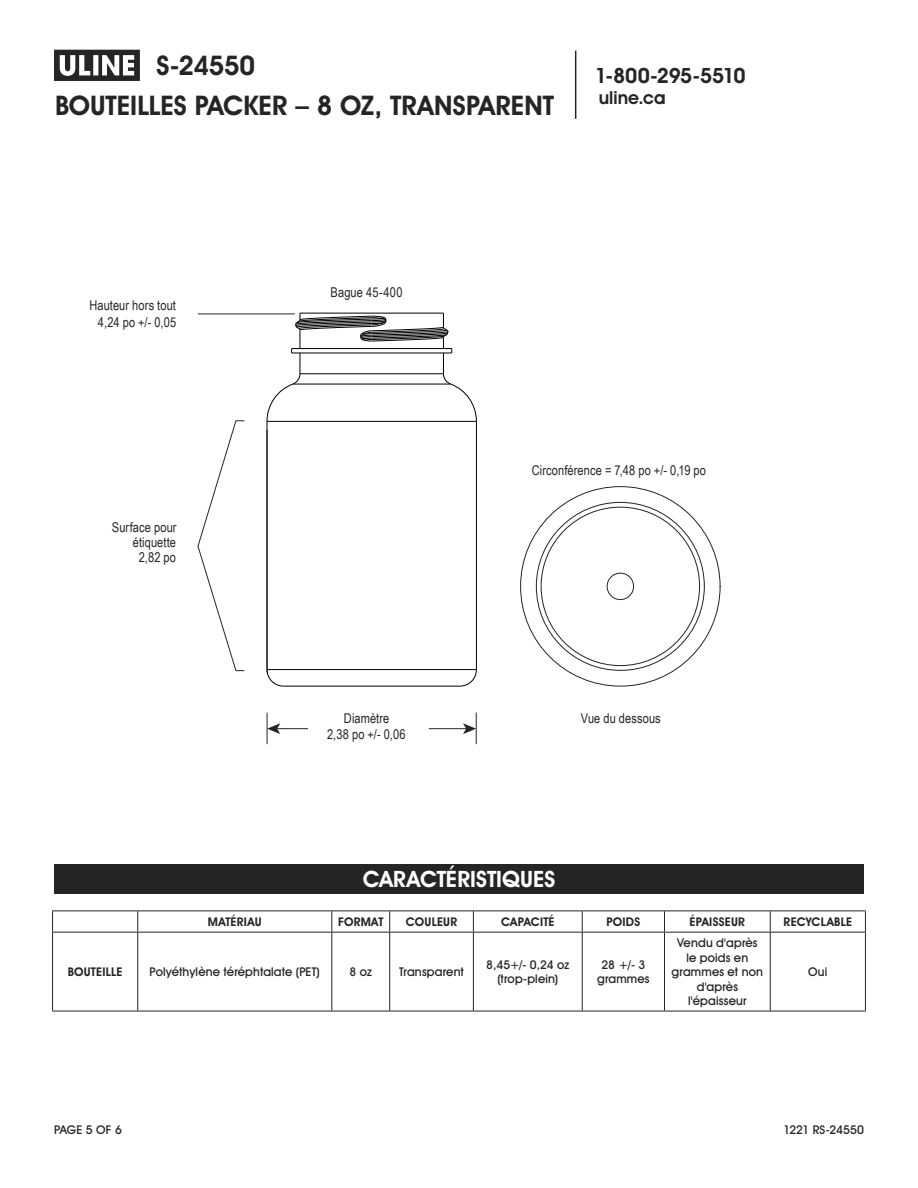
<style>
.page{position:relative;width:918px;height:1188px;background:#fff}
.page>*{position:absolute;margin:0;border:0;box-sizing:border-box;transform-origin:0 0}
.t1{font:700 27px "Uline Two Knine";color:#252525}
.t2{font:700 22.5px "Uline Two Knine";color:#fff}
.t3{font:700 21px "Uline Two Knine";letter-spacing:-.02em;color:#252525}
.t4{font:700 18px "Uline Two Knine";color:#252525}
.t5{font:13.5px/15px "Arial Narrow";letter-spacing:.005em;color:#252525;text-align:right}
.t6{font:12px/14.4px "Uline Two Knine";letter-spacing:.015em;color:#252525;text-align:center}
.t7{font:700 12px "Uline Two Knine";letter-spacing:.015em;color:#252525}
</style>
<div class="page">
<hr style="left:575px;top:51px;width:1px;height:68px;background:#252525">
<svg style="left:54px;top:50px;width:86px;height:31px"></svg>
<hr style="left:198px;top:314px;width:96px;height:1px;background:#252525">
<hr style="left:276px;top:728px;width:32px;height:1px;background:#252525">
<svg style="left:268px;top:723px;width:12px;height:11px"></svg>
<hr style="left:429px;top:728px;width:38px;height:1px;background:#252525">
<svg style="left:463px;top:723px;width:13px;height:11px"></svg>
<svg style="left:197px;top:420px;width:48px;height:251px"></svg>
<hr style="left:267px;top:713px;width:1px;height:31px;background:#252525">
<hr style="left:476px;top:713px;width:1px;height:31px;background:#252525">
<hr style="left:284px;top:686px;width:176px;height:1px;background:#010102">
<hr style="left:267px;top:669px;width:209px;height:1px;background:#010102">
<hr style="left:267px;top:421px;width:1px;height:249px;background:#010102">
<hr style="left:476px;top:421px;width:1px;height:249px;background:#010102">
<svg style="left:266px;top:669px;width:18px;height:18px"></svg>
<svg style="left:459px;top:669px;width:18px;height:18px"></svg>
<svg style="left:266px;top:313px;width:211px;height:109px"></svg>
<div style="left:607px;top:573px;width:27px;height:27px;border:1px solid #252525;border-radius:50%"></div>
<div style="left:54px;top:864px;width:810px;height:30px;background:#252525"></div>
<hr style="left:52px;top:910px;width:86px;height:1px;background:#252525">
<svg style="left:52px;top:911px;width:1px;height:21px"></svg>
<hr style="left:138px;top:910px;width:194px;height:1px;background:#252525">
<svg style="left:137px;top:911px;width:1px;height:21px"></svg>
<hr style="left:332px;top:910px;width:58px;height:1px;background:#252525">
<svg style="left:331px;top:911px;width:1px;height:21px"></svg>
<hr style="left:390px;top:910px;width:83px;height:1px;background:#252525">
<svg style="left:389px;top:911px;width:1px;height:21px"></svg>
<hr style="left:473px;top:910px;width:109px;height:1px;background:#252525">
<svg style="left:473px;top:911px;width:1px;height:21px"></svg>
<hr style="left:582px;top:910px;width:82px;height:1px;background:#252525">
<svg style="left:582px;top:911px;width:1px;height:21px"></svg>
<hr style="left:664px;top:910px;width:106px;height:1px;background:#252525">
<svg style="left:664px;top:911px;width:1px;height:21px"></svg>
<hr style="left:770px;top:910px;width:96px;height:1px;background:#252525">
<svg style="left:770px;top:911px;width:1px;height:21px"></svg>
<svg style="left:865px;top:911px;width:1px;height:21px"></svg>
<hr style="left:52px;top:933px;width:1px;height:78px;background:#252525">
<hr style="left:137px;top:933px;width:1px;height:78px;background:#252525">
<hr style="left:331px;top:933px;width:1px;height:78px;background:#252525">
<hr style="left:389px;top:933px;width:1px;height:78px;background:#252525">
<hr style="left:473px;top:933px;width:1px;height:78px;background:#252525">
<hr style="left:582px;top:933px;width:1px;height:78px;background:#252525">
<hr style="left:664px;top:933px;width:1px;height:78px;background:#252525">
<hr style="left:770px;top:933px;width:1px;height:78px;background:#252525">
<hr style="left:865px;top:933px;width:1px;height:78px;background:#252525">
<hr style="left:52px;top:1011px;width:86px;height:1px;background:#252525">
<hr style="left:138px;top:1011px;width:194px;height:1px;background:#252525">
<hr style="left:332px;top:1011px;width:58px;height:1px;background:#252525">
<hr style="left:390px;top:1011px;width:83px;height:1px;background:#252525">
<hr style="left:473px;top:1011px;width:109px;height:1px;background:#252525">
<hr style="left:582px;top:1011px;width:82px;height:1px;background:#252525">
<hr style="left:664px;top:1011px;width:106px;height:1px;background:#252525">
<hr style="left:770px;top:1011px;width:96px;height:1px;background:#252525">
<hr style="left:52px;top:932px;width:86px;height:1px;background:#252525">
<hr style="left:138px;top:932px;width:194px;height:1px;background:#252525">
<hr style="left:332px;top:932px;width:58px;height:1px;background:#252525">
<hr style="left:390px;top:932px;width:83px;height:1px;background:#252525">
<hr style="left:473px;top:932px;width:109px;height:1px;background:#252525">
<hr style="left:582px;top:932px;width:82px;height:1px;background:#252525">
<hr style="left:664px;top:932px;width:106px;height:1px;background:#252525">
<hr style="left:770px;top:932px;width:96px;height:1px;background:#252525">
<h1 class="t1" style="left:157px;top:49px;width:100px">S-24550</h1>
<h1 class="t1" style="left:55px;top:89px;width:500px">BOUTEILLES PACKER – 8 OZ, TRANSPARENT</h1>
<h3 class="t3" style="left:595px;top:63px;width:152px">1-800-295-5510</h3>
<h3 class="t4" style="left:599px;top:86px;width:68px">uline.ca</h3>
<p class="t5" style="left:89px;top:297px;width:88px;line-height:16.8px">Hauteur hors tout<br>4,24 po +/- 0,05</p>
<p class="t5" style="left:331px;top:284px;width:73px">Bague 45-400</p>
<p class="t5" style="left:112px;top:519px;width:66px">Surface pour étiquette<br>2,82 po</p>
<p class="t5" style="left:532px;top:462px;width:176px">Circonférence = 7,48 po +/- 0,19 po</p>
<p class="t5" style="left:327px;top:709px;width:80px;line-height:16.2px;text-align:center">Diamètre<br>2,38 po +/- 0,06</p>
<p class="t5" style="left:581px;top:710px;width:81px">Vue du dessous</p>
<h2 class="t2" style="left:363px;top:866px;width:194px">CARACTÉRISTIQUES</h2>
<p class="t7" style="left:208px;top:915px;width:55px">MATÉRIAU</p>
<p class="t7" style="left:338px;top:915px;width:47px">FORMAT</p>
<p class="t7" style="left:406px;top:915px;width:53px">COULEUR</p>
<p class="t7" style="left:501px;top:915px;width:55px">CAPACITÉ</p>
<p class="t7" style="left:607px;top:915px;width:35px">POIDS</p>
<p class="t7" style="left:690px;top:915px;width:57px">ÉPAISSEUR</p>
<p class="t7" style="left:784px;top:915px;width:70px">RECYCLABLE</p>
<p class="t7" style="left:68px;top:965px;width:56px">BOUTEILLE</p>
<p class="t6" style="left:150px;top:965px;width:172px">Polyéthylène téréphtalate (PET)</p>
<p class="t6" style="left:350px;top:965px;width:24px">8 oz</p>
<p class="t6" style="left:399px;top:965px;width:66px">Transparent</p>
<p class="t6" style="left:486px;top:957px;width:84px">8,45+/- 0,24 oz (trop-plein)</p>
<p class="t6" style="left:597px;top:957px;width:54px">28 +/- 3 grammes</p>
<p class="t6" style="left:672px;top:936px;width:93px">Vendu d'après le poids en grammes et non d'après l'épaisseur</p>
<p class="t6" style="left:808px;top:965px;width:21px">Oui</p>
<p class="t6" style="left:54px;top:1122px;width:69px">PAGE 5 OF 6</p>
<p class="t6" style="left:783px;top:1122px;width:82px">1221 RS-24550</p>
</div>
